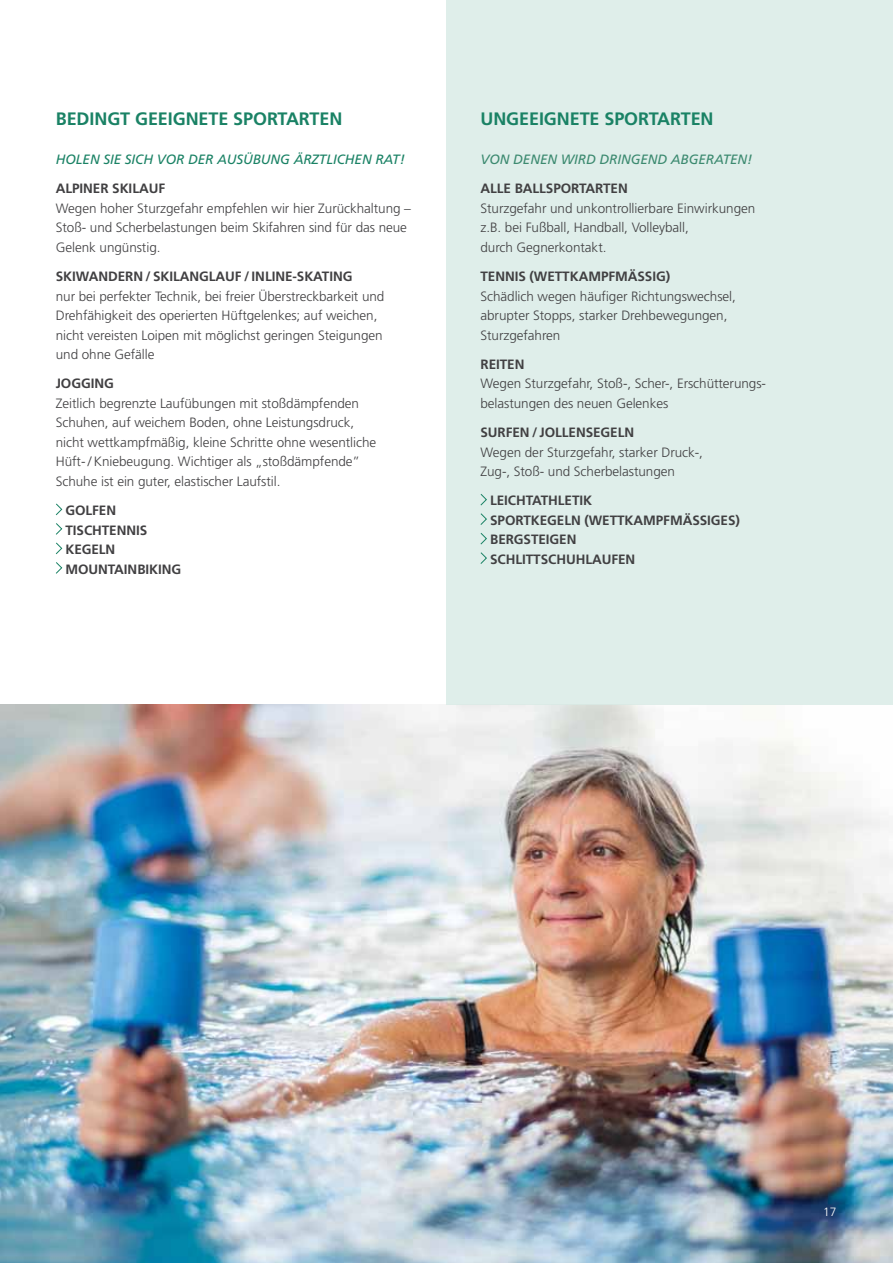
<style>
.page{position:relative;width:893px;height:1263px;background:#fff}
.page>*{position:absolute;margin:0;border:0;box-sizing:border-box;transform-origin:0 0}
.t1{font:700 18px "Frutiger LT Pro";letter-spacing:-.005em;color:#1a8265}
.t2{font:300 13.5px/19.5px "Frutiger LT Pro";letter-spacing:-.005em;color:#414042}
.t3{font:700 13.5px/19.5px "Frutiger LT Pro";letter-spacing:-.005em;color:#414042}
.t4{font:italic 13.5px "Frutiger LT Pro";letter-spacing:-.005em;color:#1a8265}
.t5{font:italic 13.5px "Frutiger LT Pro";color:#3c8a70}
.t6{font:300 12px "Frutiger LT Pro";color:#fff}
</style>
<div class="page">
<img style="left:0;top:705px;width:893px;height:558px">
<div style="left:446px;top:0;width:447px;height:705px;background:#dfeeea"></div>
<svg style="left:55px;top:503px;width:8px;height:13px"></svg>
<svg style="left:56px;top:523px;width:7px;height:12px"></svg>
<svg style="left:55px;top:542px;width:8px;height:13px"></svg>
<svg style="left:56px;top:562px;width:7px;height:12px"></svg>
<svg style="left:480px;top:494px;width:7px;height:12px"></svg>
<svg style="left:480px;top:513px;width:7px;height:12px"></svg>
<svg style="left:480px;top:533px;width:7px;height:12px"></svg>
<svg style="left:480px;top:552px;width:7px;height:12px"></svg>
<h1 class="t1" style="left:56px;top:108px;width:23px">BEDINGT</h1>
<h1 class="t1" style="left:135px;top:108px;width:12px">GEEIGNETE</h1>
<h1 class="t1" style="left:233px;top:108px;width:88px">SPO RTARTEN</h1>
<p class="t4" style="left:56px;top:152px;width:351px">HOLEN SIE SICH VOR DER AUSÜBUNG ÄRZTLICHEN RAT!</p>
<p class="t3" style="left:56px;top:179px;width:72px">ALPINE R SKILA</p>
<p class="t3" style="left:149px;top:179px;width:16px">UF</p>
<p class="t2" style="left:56px;top:199px;width:357px">Wegen hoher Sturzgefahr empfehlen wir hier Zurückhaltung –<br>Stoß- und Scherbelastungen beim Skifahren sind für das neue<br>Gelenk ungünstig.</p>
<p class="t3" style="left:56px;top:267px;width:18px">SKIWANDE</p>
<p class="t3" style="left:125px;top:267px;width:45px">RN / SKILANGLA</p>
<p class="t3" style="left:225px;top:267px;width:39px">UF / INLINE</p>
<p class="t3" style="left:292px;top:267px;width:21px">-SKATING</p>
<p class="t2" style="left:56px;top:286px;width:330px">nur bei perfekter Technik, bei freier Überstreckbarkeit und Drehfähigkeit des operierten Hüftgelenkes; auf weichen, nicht vereisten Loipen mit möglichst geringen Steigungen und ohne Gefälle</p>
<p class="t3" style="left:56px;top:374px;width:15px">JOGGING</p>
<p class="t2" style="left:56px;top:393px;width:322px">Zeitlich begrenzte Laufübungen mit stoßdämpfenden Schuhen, auf weichem Boden, ohne Leistungsdruck, nicht wettkampfmäßig, kleine Schritte ohne wesentliche Hüft- / Kniebeugung. Wichtiger als „stoßdämpfende” Schuhe ist ein guter, elastischer Laufstil.</p>
<p class="t3" style="left:65px;top:501px;width:42px">GOLFEN<br>TISCHTENNIS<br>KEGELN<br>MOUNTAINBIKING</p>
<h1 class="t1" style="left:480px;top:108px;width:12px">UNGEEIGNETE</h1>
<h1 class="t1" style="left:604px;top:108px;width:88px">SPO RTARTEN</h1>
<p class="t5" style="left:480px;top:152px;width:11px">VON</p>
<p class="t5" style="left:513px;top:152px;width:10px">DENEN</p>
<p class="t5" style="left:561px;top:152px;width:10px">WIRD</p>
<p class="t5" style="left:599px;top:152px;width:10px">DRINGEND</p>
<p class="t5" style="left:671px;top:152px;width:10px">ABGERATEN</p>
<p class="t5" style="left:747px;top:152px;width:7px">!</p>
<p class="t3" style="left:480px;top:179px;width:17px">ALLE</p>
<p class="t3" style="left:515px;top:179px;width:17px">BALLS</p>
<p class="t3" style="left:553px;top:179px;width:59px">PO RTARTEN</p>
<p class="t2" style="left:480px;top:199px;width:276px">Sturzgefahr und unkontrollierbare Einwirkungen z.B. bei Fußball, Handball, Volleyball,<br>durch Gegnerkontakt.</p>
<p class="t3" style="left:480px;top:267px;width:16px">TENNIS</p>
<p class="t3" style="left:530px;top:267px;width:15px">(WETTKAM</p>
<p class="t3" style="left:601px;top:267px;width:71px">PFMÄSSIG)</p>
<p class="t2" style="left:480px;top:286px;width:257px">Schädlich wegen häufiger Richtungswechsel, abrupter Stopps, starker Drehbewegungen,<br>Sturzgefahren</p>
<p class="t3" style="left:480px;top:354px;width:8px">REITEN</p>
<p class="t2" style="left:480px;top:374px;width:287px">Wegen Sturzgefahr, Stoß-, Scher-, Erschütterungs&shy;belastungen des neuen Gelenkes</p>
<p class="t3" style="left:480px;top:423px;width:34px">SURFEN</p>
<p class="t3" style="left:532px;top:423px;width:22px">/ JOLLENSEGELN</p>
<p class="t2" style="left:480px;top:442px;width:224px">Wegen der Sturzgefahr, starker Druck-,<br>Zug-, Stoß- und Scherbelastungen</p>
<p class="t3" style="left:490px;top:491px;width:43px">LEICHTATHLETIK<br>SPORTKEGELN</p>
<p class="t3" style="left:584px;top:510px;width:15px">(WETTKAM</p>
<p class="t3" style="left:656px;top:510px;width:60px">PFMÄSSIGES</p>
<p class="t3" style="left:735px;top:510px;width:6px">)</p>
<p class="t3" style="left:490px;top:530px;width:33px">BERGSTEIGEN<br>SCHLITTS</p>
<p class="t3" style="left:548px;top:549px;width:37px">CHUHLA</p>
<p class="t3" style="left:602px;top:549px;width:18px">UFEN</p>
<p class="t6" style="left:823px;top:1204px;width:15px">17</p>
</div>
